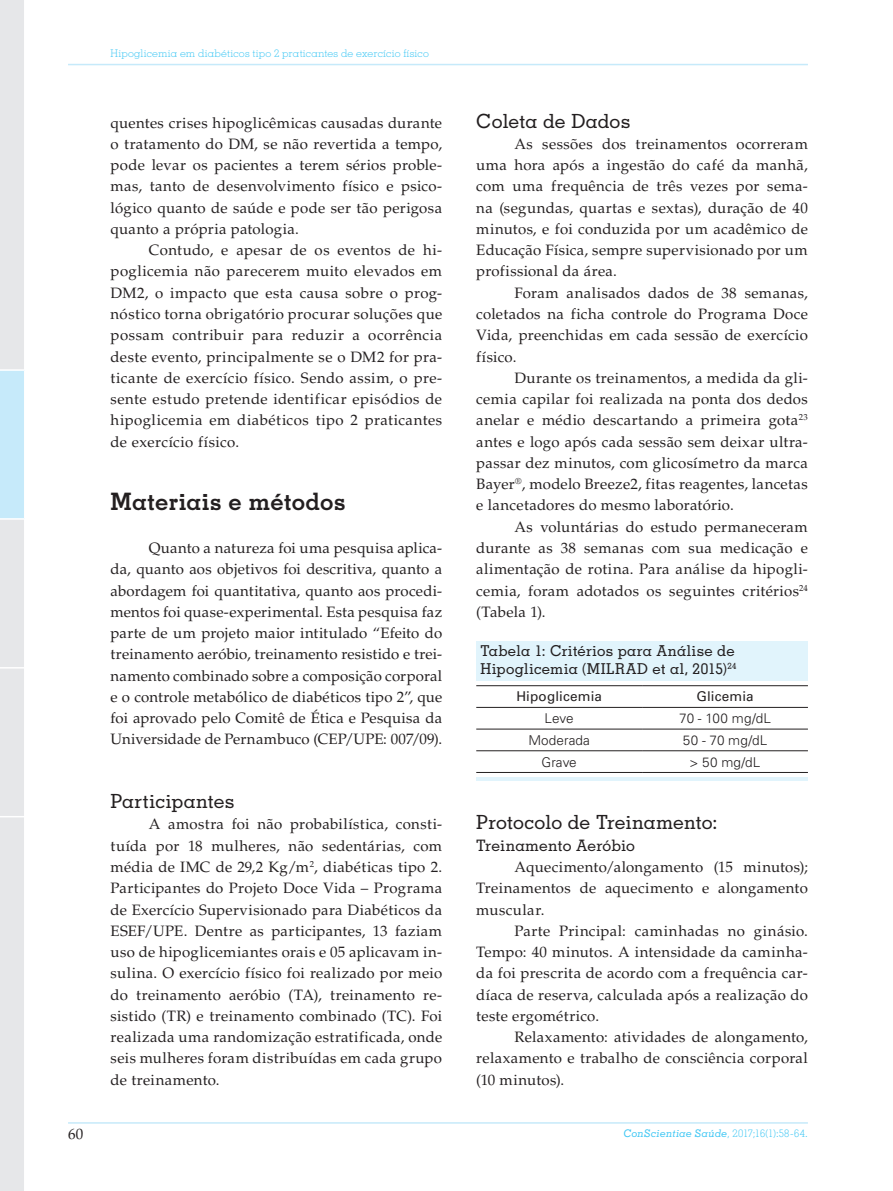
<style>
.page{position:relative;width:893px;height:1191px;background:#fff}
.page>*{position:absolute;margin:0;border:0;box-sizing:border-box;transform-origin:0 0}
.CS_Subtitulo{font:700 24px "Memphis LT Std";letter-spacing:.005em;color:#231f20}
.CS_Subtitulo_2{font:500 19.5px "Memphis LT Std";letter-spacing:-.005em;color:#231f20}
.CS_Subtitulo_3{font:500 15.75px "Memphis LT Std";color:#231f20}
.CS_Normal{font:15px/21.3px "Palatino LT Std";letter-spacing:.02em;color:#231f20;text-align:justify}
.CS_Tabela_-_titulo{font:500 15px/18px "Memphis LT Std";letter-spacing:.015em;color:#231f20}
.t1{font:300 13.5px "Univers LT Std";letter-spacing:.01em;color:#231f20}
.t2{font:13.5px "Univers LT Std";letter-spacing:.01em;color:#231f20}
.CS_z_Infs_Pags{font:300 10.5px "Memphis LT Std";letter-spacing:.02em;color:#40c7f4}
.CS_z_Infs_Pags-2{font:300 10.5px "Memphis LT Std";color:#40c7f4}
.s1{font-weight:500;font-style:italic}
</style>
<div class="page">
<hr style="left:68px;top:64px;width:740px;height:1px;background:#c6eafa">
<hr style="left:68px;top:1122px;width:740px;height:1px;background:#c6eafa">
<svg style="left:0;top:0;width:24px;height:1191px"></svg>
<div style="left:476px;top:641px;width:332px;height:140px;background:#e1f4fc"></div>
<div style="left:476px;top:681px;width:332px;height:96px;background:#fff"></div>
<hr style="left:476px;top:685px;width:166px;height:1px;background:#231f20">
<hr style="left:642px;top:685px;width:166px;height:1px;background:#231f20">
<hr style="left:476px;top:707px;width:166px;height:1px;background:#231f20">
<hr style="left:642px;top:707px;width:166px;height:1px;background:#231f20">
<hr style="left:476px;top:729px;width:166px;height:1px;background:#231f20">
<hr style="left:642px;top:729px;width:166px;height:1px;background:#231f20">
<hr style="left:476px;top:750px;width:166px;height:1px;background:#231f20">
<hr style="left:642px;top:750px;width:166px;height:1px;background:#231f20">
<hr style="left:476px;top:772px;width:166px;height:1px;background:#231f20">
<hr style="left:642px;top:772px;width:166px;height:1px;background:#231f20">
<p class="CS_z_Infs_Pags" style="left:111px;top:47px;width:320px">Hipoglicemia em diabéticos tipo 2 praticantes de exercício físico</p>
<p class="CS_Normal" style="left:111px;top:112px;width:333px">quentes crises hipoglicêmicas causadas durante o tratamento do DM, se não revertida a tempo, pode levar os pacientes a terem sérios proble&shy;mas, tanto de desenvolvimento físico e psico&shy;lógico quanto de saúde e pode ser tão perigosa quanto a própria patologia.</p>
<p class="CS_Normal" style="left:111px;top:240px;width:333px;text-indent:38px">Contudo, e apesar de os eventos de hi&shy;poglicemia não parecerem muito elevados em DM2, o impacto que esta causa sobre o prog&shy;nóstico torna obrigatório procurar soluções que possam contribuir para reduzir a ocorrência deste evento, principalmente se o DM2 for pra&shy;ticante de exercício físico. Sendo assim, o pre&shy;sente estudo pretende identificar episódios de hipoglicemia em diabéticos tipo 2 praticantes de exercício físico.</p>
<p class="CS_Subtitulo" style="left:111px;top:487px;width:237px">Materiais e métodos</p>
<p class="CS_Normal" style="left:111px;top:537px;width:333px;text-indent:38px">Quanto a natureza foi uma pesquisa aplica&shy;da, quanto aos objetivos foi descritiva, quanto a abordagem foi quantitativa, quanto aos procedi&shy;mentos foi quase-experimental. Esta pesquisa faz parte de um projeto maior intitulado “Efeito do treinamento aeróbio, treinamento resistido e trei&shy;namento combinado sobre a composição corporal e o controle metabólico de diabéticos tipo 2”, que foi aprovado pelo Comitê de Ética e Pesquisa da Universidade de Pernambuco (CEP/UPE: 007/09).</p>
<p class="CS_Subtitulo_2" style="left:111px;top:789px;width:125px">Participantes</p>
<p class="CS_Normal" style="left:111px;top:814px;width:333px;text-indent:38px">A amostra foi não probabilística, consti&shy;tuída por 18 mulheres, não sedentárias, com média de IMC de 29,2 Kg/m<sup>2</sup>, diabéticas tipo 2.<br>Participantes do Projeto Doce Vida – Programa de Exercício Supervisionado para Diabéticos da ESEF/UPE. Dentre as participantes, 13 faziam uso de hipoglicemiantes orais e 05 aplicavam in&shy;sulina. O exercício físico foi realizado por meio do treinamento aeróbio (TA), treinamento re&shy;sistido (TR) e treinamento combinado (TC). Foi realizada uma randomização estratificada, onde seis mulheres foram distribuídas em cada grupo de treinamento.</p>
<p class="CS_Subtitulo_2" style="left:476px;top:109px;width:156px">Coleta de Dados</p>
<p class="CS_Normal" style="left:476px;top:133px;width:333px;text-indent:38px">As sessões dos treinamentos ocorreram uma hora após a ingestão do café da manhã, com uma frequência de três vezes por sema&shy;na (segundas, quartas e sextas), duração de 40 minutos, e foi conduzida por um acadêmico de Educação Física, sempre supervisionado por um profissional da área.</p>
<p class="CS_Normal" style="left:476px;top:282px;width:333px;text-indent:38px">Foram analisados dados de 38 semanas, coletados na ficha controle do Programa Doce Vida, preenchidas em cada sessão de exercício físico.</p>
<p class="CS_Normal" style="left:476px;top:367px;width:333px;text-indent:38px">Durante os treinamentos, a medida da gli&shy;cemia capilar foi realizada na ponta dos dedos anelar e médio descartando a primeira gota<sup>23 </sup>antes e logo após cada sessão sem deixar ultra&shy;passar dez minutos, com glicosímetro da marca Bayer<sup>®</sup>, modelo Breeze2, fitas reagentes, lancetas e lancetadores do mesmo laboratório.</p>
<p class="CS_Normal" style="left:476px;top:516px;width:333px;text-indent:38px">As voluntárias do estudo permaneceram durante as 38 semanas com sua medicação e alimentação de rotina. Para análise da hipogli&shy;cemia, foram adotados os seguintes critérios<sup>24 </sup>(Tabela 1).</p>
<p class="CS_Tabela_-_titulo" style="left:480px;top:642px;width:257px">Tabela 1: Critérios para Análise de<br>Hipoglicemia (MILRAD et al, 2015)<sup>24</sup></p>
<p class="t2" style="left:516px;top:688px;width:87px">Hipoglicemia</p>
<p class="t2" style="left:696px;top:688px;width:59px">Glicemia</p>
<p class="t1" style="left:545px;top:710px;width:31px">Leve</p>
<p class="t1" style="left:679px;top:710px;width:93px">70 - 100 mg/dL</p>
<p class="t1" style="left:528px;top:732px;width:63px">Moderada</p>
<p class="t1" style="left:683px;top:732px;width:86px">50 - 70 mg/dL</p>
<p class="t1" style="left:541px;top:753px;width:37px">Grave</p>
<p class="t1" style="left:690px;top:753px;width:72px">&gt; 50 mg/dL</p>
<p class="CS_Subtitulo_2" style="left:476px;top:810px;width:243px">Protocolo de Treinamento:</p>
<p class="CS_Subtitulo_3" style="left:476px;top:835px;width:160px">Treinamento Aeróbio</p>
<p class="CS_Normal" style="left:476px;top:856px;width:333px;text-indent:38px">Aquecimento/alongamento (15 minutos); Treinamentos de aquecimento e alongamento muscular.</p>
<p class="CS_Normal" style="left:476px;top:920px;width:333px;text-indent:38px">Parte Principal: caminhadas no ginásio.<br>Tempo: 40 minutos. A intensidade da caminha&shy;da foi prescrita de acordo com a frequência car&shy;díaca de reserva, calculada após a realização do teste ergométrico.</p>
<p class="CS_Normal" style="left:476px;top:1026px;width:333px;text-indent:38px">Relaxamento: atividades de alongamento, relaxamento e trabalho de consciência corporal (10 minutos).</p>
<p class="CS_Normal" style="left:68px;top:1123px;width:17px">60</p>
<p class="CS_z_Infs_Pags-2" style="left:624px;top:1127px;width:186px"><span class="s1">ConScientiae Saúde</span>, 2017;16(1):58-64.</p>
</div>
